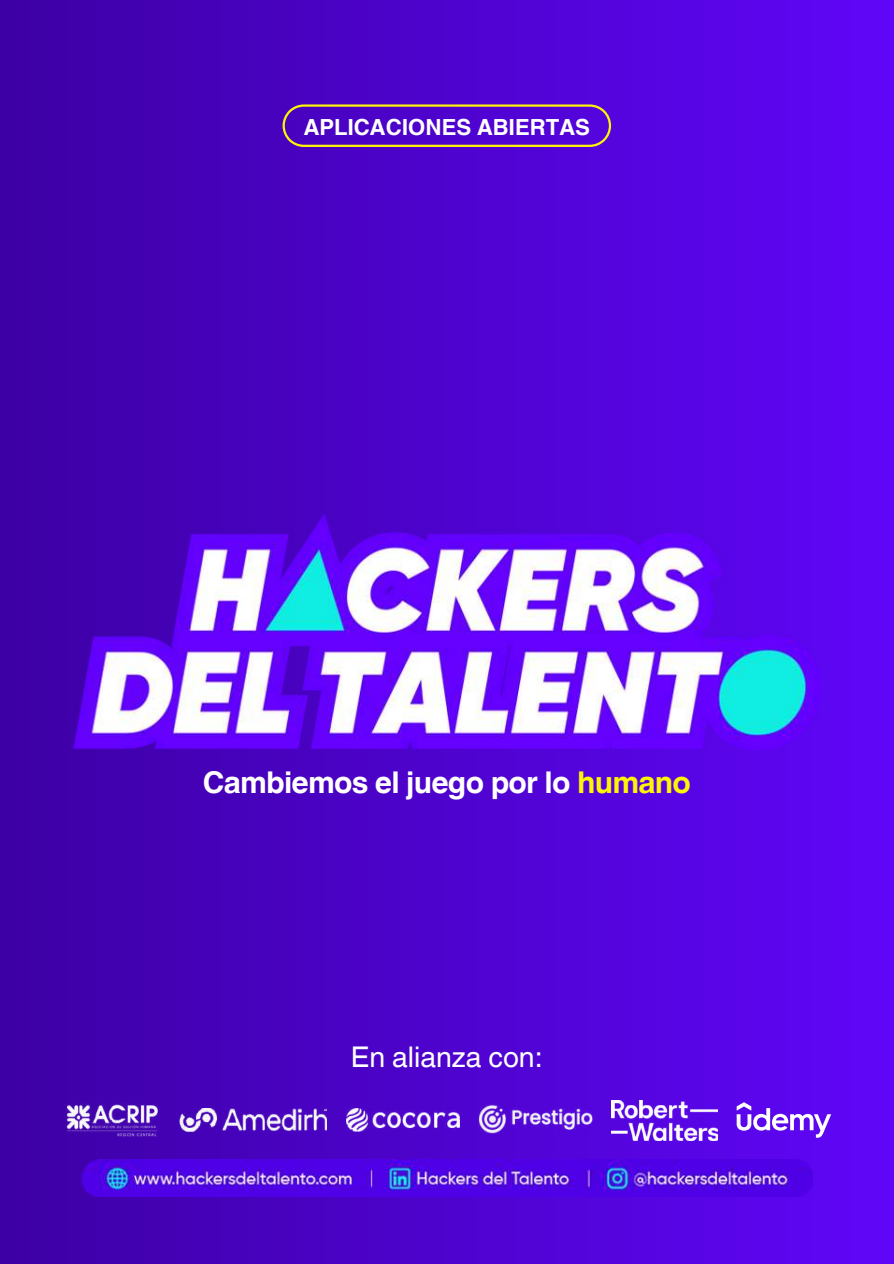
<style>
.page{position:relative;width:894px;height:1264px;background:#fff}
.page>*{position:absolute;margin:0;border:0;box-sizing:border-box;transform-origin:0 0}
.t1{font:700 30px "Helvetica World";letter-spacing:-.025em;color:#fff}
.t2{font:28.5px "Helvetica World";color:#fff}
.t3{font:700 22.2px "Helvetica World";color:#fff}
.s1{color:#fdf407}
</style>
<div class="page">
<div style="left:0;top:0;width:893px;height:1263px;background:linear-gradient(to right,#3d00a4,#6006f8)"></div>
<img style="left:74px;top:513px;width:745px;height:237px">
<svg style="left:282px;top:104px;width:329px;height:43px;background:#611db7"></svg>
<img style="left:81px;top:1159px;width:730px;height:37px">
<img style="left:346px;top:1108px;width:113px;height:23px">
<img style="left:478px;top:1104px;width:114px;height:29px">
<img style="left:611px;top:1100px;width:106px;height:40px">
<img style="left:179px;top:1108px;width:148px;height:23px">
<img style="left:65px;top:1103px;width:94px;height:33px">
<svg style="left:736px;top:1102px;width:95px;height:35px"></svg>
<p class="t3" style="left:303px;top:109px;width:287px">APLICACIONES ABIERTAS</p>
<p class="t1" style="left:203px;top:758px;width:489px">Cambiemos el juego por lo <span class="s1">humano</span></p>
<p class="t2" style="left:351px;top:1040px;width:193px">En alianza con:</p>
</div>
